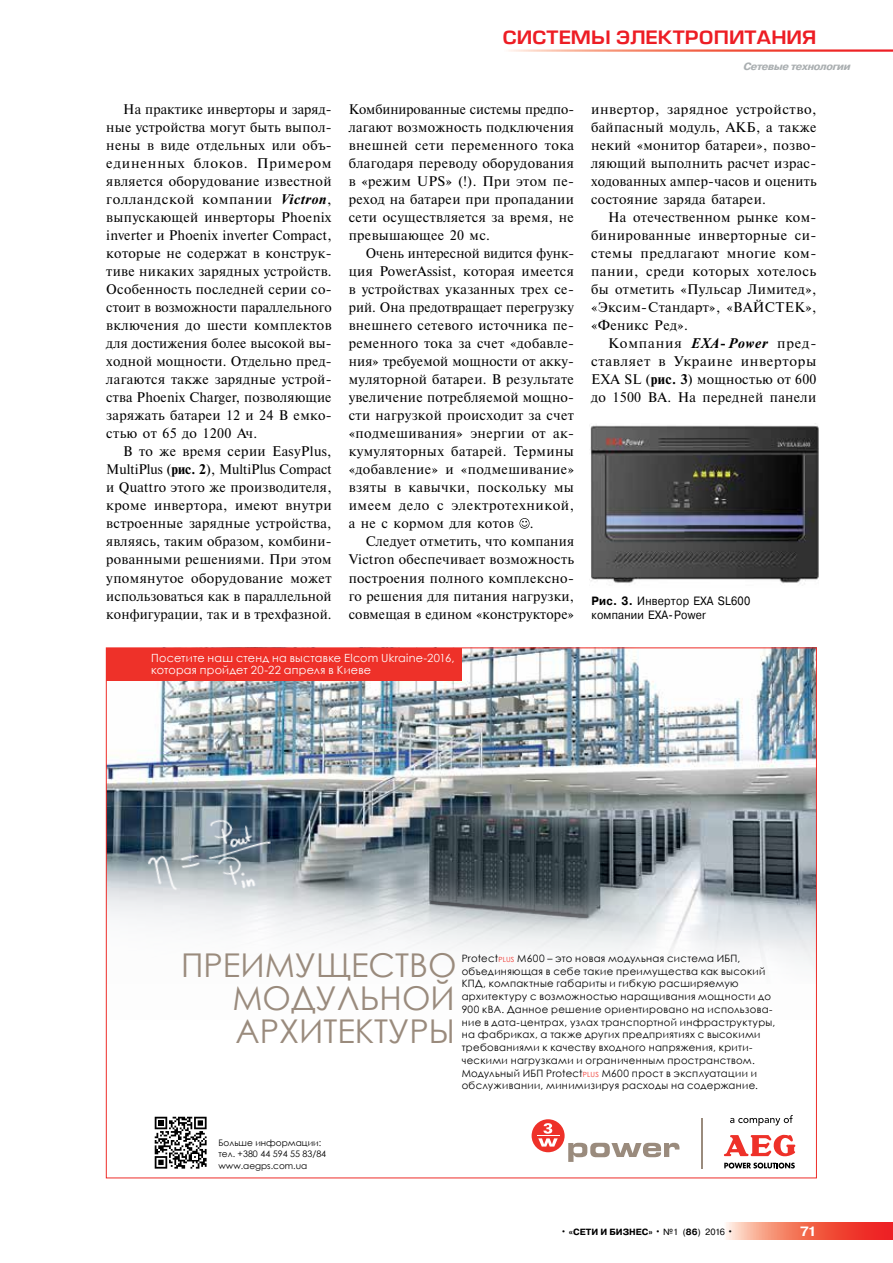
<style>
.page{position:relative;width:893px;height:1263px;background:#fff}
.page>*{position:absolute;margin:0;border:0;box-sizing:border-box;transform-origin:0 0}
.t1{font:32.85px/32.8px "Century Gothic";color:#9a8b7d;text-align:justify}
.t2{font:18px "Europe Demi";color:#ed1d24;scale:1.1 1}
.t3{font:13.95px/18px "Newton C";letter-spacing:.025em;color:#000;text-align:justify}
.t4{font:700 13.5px "Pragmatica";color:#fff}
.t5{font:12px/13.5px "Pragmatica";letter-spacing:.025em;color:#000;scale:.9 1}
.t6{font:11.25px/12px "Century Gothic";letter-spacing:.02em;color:#fff}
.t7{font:italic 700 10.5px "Pragmatica Cond";letter-spacing:-.04em;color:#aaafb1;scale:1.23 1}
.t8{font:10.2px/12.8px "Century Gothic";letter-spacing:.03em;color:#000}
.t9{font:9px/11.6px "Century Gothic";color:#000}
.t10{font:700 9px "Pragmatica";color:#000}
.s1{font-weight:700;font-style:italic}
.s2{font-weight:700}
.s3{font-size:7.05px;color:#ee3129}
.s4{font-weight:400;font-size:10.5px}
.s5{font-weight:400}
</style>
<div class="page">
<svg style="left:726px;top:1222px;width:167px;height:17px;background:#f36e5c"></svg>
<svg style="left:519px;top:518px;width:11px;height:11px"></svg>
<img style="left:589px;top:423px;width:230px;height:161px">
<img style="left:108px;top:649px;width:707px;height:196px">
<img style="left:108px;top:845px;width:707px;height:123px">
<svg style="left:724px;top:1115px;width:71px;height:54px"></svg>
<hr style="left:701px;top:1118px;width:1px;height:50px;background:#9a8b7d">
<div style="left:532px;top:1119px;width:33px;height:33px;background:#ee3129;border-radius:50%"></div>
<svg style="left:568px;top:1143px;width:111px;height:19px"></svg>
<svg style="left:537px;top:1123px;width:22px;height:23px"></svg>
<img style="left:136px;top:803px;width:147px;height:116px">
<svg style="left:154px;top:1116px;width:53px;height:53px"></svg>
<svg style="left:155px;top:1117px;width:52px;height:51px"></svg>
<div style="left:106px;top:648px;width:356px;height:33px;background:#ee3129"></div>
<p class="t2" style="left:502px;top:27px;width:287px">Системы электропитания</p>
<p class="t3" style="left:106px;top:100px;width:227px;text-indent:17px">На практике инверторы и заряд&shy;ные устройства могут быть выпол&shy;нены в виде отдельных или объ&shy;единенных блоков. Примером является оборудование известной голландской компании <span class="s1">Victron</span>, выпускающей инверторы Phoenix inverter и Phoenix inverter Compact, которые не содержат в конструк&shy;тиве никаких зарядных устройств.<br>Особенность последней серии со&shy;стоит в возможности параллельного включения до шести комплектов для достижения более высокой вы&shy;ходной мощности. Отдельно пред&shy;лагаются также зарядные устрой&shy;ства Phoenix Charger, позволяющие заряжать батареи 12 и 24 В емко&shy;стью от 65 до 1200 Ач.</p>
<p class="t3" style="left:106px;top:443px;width:227px;text-indent:17px">В то же время серии EasyPlus, MultiPlus (<span class="s2">рис. 2</span>), MultiPlus Compact и Quattro этого же производителя, кроме инвертора, имеют внутри встроенные зарядные устройства, являясь, таким образом, комбини&shy;рованными решениями. При этом упомянутое оборудование может использоваться как в параллельной конфигурации, так и в трехфазной.</p>
<p class="t3" style="left:349px;top:100px;width:227px">Комбинированные системы предпо&shy;лагают возможность подключения внешней сети переменного тока благодаря переводу оборудования в «режим UPS» (!). При этом пе&shy;реход на батареи при пропадании сети осуществляется за время, не превышающее 20 мс.</p>
<p class="t3" style="left:349px;top:244px;width:227px;text-indent:17px">Очень интересной видится функ&shy;ция PowerAssist, которая имеется в устройствах указанных трех се&shy;рий. Она предотвращает перегрузку внешнего сетевого источника пе&shy;ременного тока за счет «добавле&shy;ния» требуемой мощности от акку&shy;муляторной батареи. В результате увеличение потребляемой мощно&shy;сти нагрузкой происходит за счет «подмешивания» энергии от ак&shy;кумуляторных батарей. Термины «добавление» и «подмешивание» взяты в кавычки, поскольку мы имеем дело с электротехникой, а не с кормом для котов .</p>
<p class="t3" style="left:349px;top:533px;width:227px;text-indent:17px">Следует отметить, что компания Victron обеспечивает возможность построения полного комплексно&shy;го решения для питания нагрузки, совмещая в едином «конструкторе»</p>
<p class="t6" style="left:151px;top:652px;width:305px">Посетите наш стенд на выставке Elcom Ukraine-2016, которая пройдет 20-22 апреля в Киеве</p>
<p class="t7" style="left:743px;top:60px;width:89px">Cетевые технологии</p>
<p class="t3" style="left:591px;top:100px;width:227px">инвертор, зарядное устройство, байпасный модуль, АКБ, а также некий «монитор батареи», позво&shy;ляющий выполнить расчет израс&shy;ходованных ампер- часов и оценить состояние заряда батареи.</p>
<p class="t3" style="left:591px;top:208px;width:227px;text-indent:17px">На отечественном рынке ком&shy;бинированные инверторные си&shy;стемы предлагают многие ком&shy;пании, среди которых хотелось бы отметить «Пульсар Лимитед», «Эксим- Стандарт», «ВАЙСТЕК», «Феникс Ред».</p>
<p class="t3" style="left:591px;top:334px;width:227px;text-indent:17px">Компания <span class="s1">EXA-Power</span> пред&shy;ставляет в Украине инверторы EXA SL (<span class="s2">рис. 3</span>) мощностью от 600 до 1500 ВА. На передней панели</p>
<p class="t5" style="left:591px;top:595px;width:178px"><span class="s2">Рис. 3.</span> Инвертор EXA SL600 компании EXA-Power</p>
<h1 class="t1" style="left:232px;top:949px;width:226px;text-indent:-51px">ПРЕИМУЩЕСТВО МОДУЛЬНОЙ АРХИТЕКТУРЫ</h1>
<p class="t8" style="left:462px;top:952px;width:315px">Protect<span class="s3">PLUS</span> M600 – это новая модульная система ИБП, объединяющая в себе такие преимущества как высокий КПД, компактные габариты и гибкую расширяемую архитектуру с возможностью наращивания мощности до 900 кВА. Данное решение ориентировано на использова&shy;ние в дата-центрах, узлах транспортной инфраструктуры, на фабриках, а также других предприятиях с высокими требованиями к качеству входного напряжения, крити&shy;ческими нагрузками и ограниченным пространством.<br>Модульный ИБП Protect<span class="s3">PLUS</span> M600 прост в эксплуатации и обслуживании, минимизируя расходы на содержание.</p>
<p class="t9" style="left:218px;top:1136px;width:109px">Больше информации: тел. +380 44 594 55 83/84 www.aegps.com.ua</p>
<p class="t10" style="left:560px;top:1226px;width:174px"><span class="s4">•</span> «СЕТИ И БИЗНЕС» <span class="s4">•</span> <span class="s5">№1 (</span>86<span class="s5">) 2016</span> <span class="s4">•</span></p>
<p class="t4" style="left:800px;top:1222px;width:18px">71</p>
</div>
